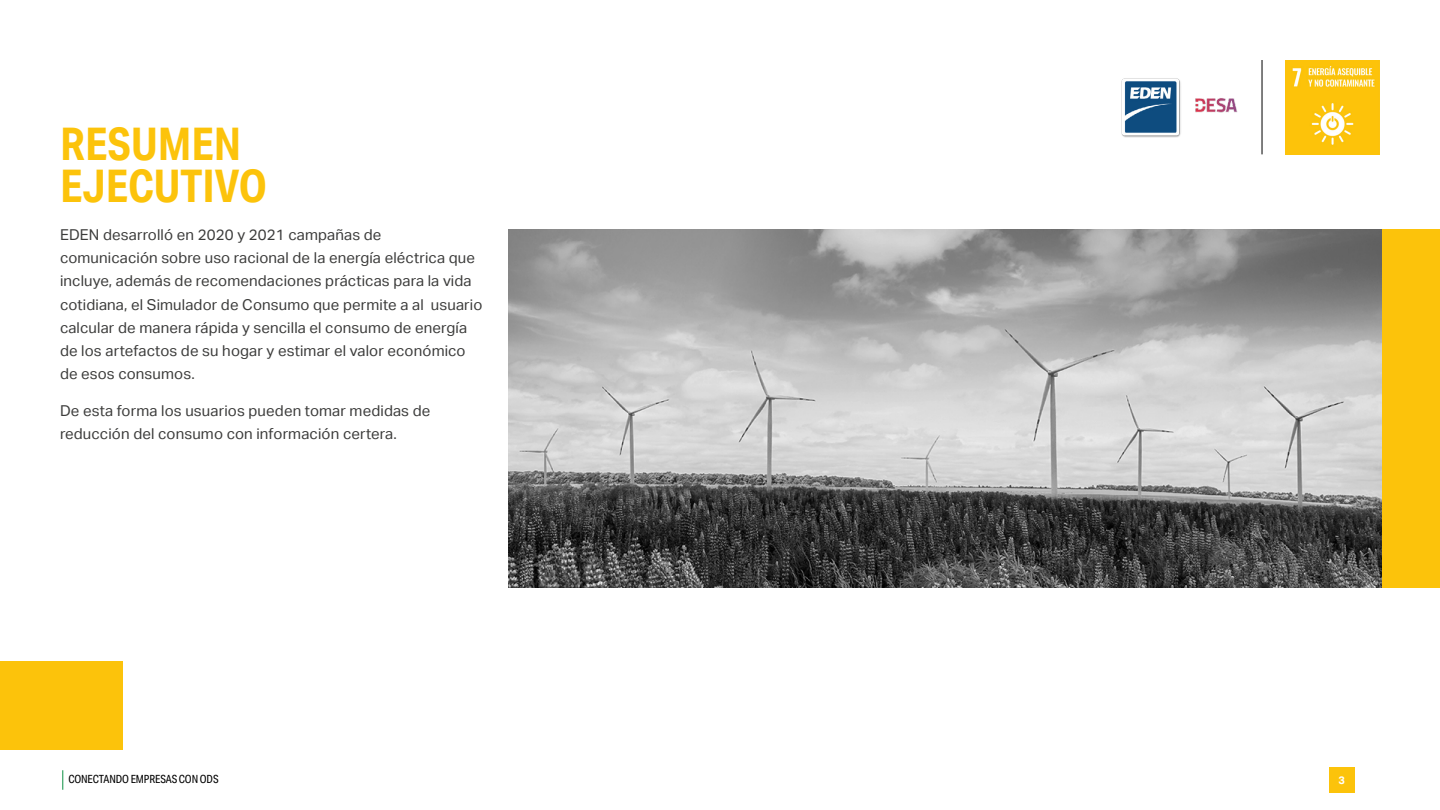
<style>
.page{position:relative;width:1440px;height:810px;background:#fff}
.page>*{position:absolute;margin:0;border:0;box-sizing:border-box;transform-origin:0 0}
.t1{font:700 45px/42.8px "Aktiv Grotesk Cd";color:#fcc30b}
.t2{font:15px/23.2px "Aktiv Grotesk";letter-spacing:.01em;color:#3c3c3b}
.t3{font:11.25px "Aktiv Grotesk Cd";letter-spacing:-.01em;color:#000}
.t4{font:700 10.88px "Aktiv Grotesk";color:#fff}
</style>
<div class="page">
<svg style="left:62px;top:770px;width:1px;height:20px"></svg>
<div style="left:1329px;top:767px;width:25px;height:26px;background:#fcc30b"></div>
<img style="left:1285px;top:60px;width:95px;height:95px">
<hr style="left:1262px;top:60px;width:1px;height:94px;background:#000">
<img style="left:1121px;top:78px;width:60px;height:59px">
<img style="left:1195px;top:98px;width:43px;height:14px">
<div style="left:1380px;top:229px;width:60px;height:359px;background:#fcc30b"></div>
<div style="left:0;top:661px;width:123px;height:89px;background:#fcc30b"></div>
<img style="left:508px;top:229px;width:874px;height:359px">
<h1 class="t1" style="left:60px;top:122px;width:209px">RESUMEN<br>EJECUTIVO</h1>
<p class="t2" style="left:60px;top:223px;width:424px">EDEN desarrolló en 2020 y 2021 campañas de comunicación sobre uso racional de la energía eléctrica que incluye, además de recomendaciones prácticas para la vida cotidiana, el Simulador de Consumo que permite a al usuario calcular de manera rápida y sencilla el consumo de energía de los artefactos de su hogar y estimar el valor económico de esos consumos.</p>
<p class="t2" style="left:60px;top:399px;width:372px">De esta forma los usuarios pueden tomar medidas de reducción del consumo con información certera.</p>
<p class="t3" style="left:68px;top:773px;width:152px">CONECTANDO EMPRESAS CON ODS</p>
<p class="t4" style="left:1338px;top:774px;width:8px">3</p>
</div>
